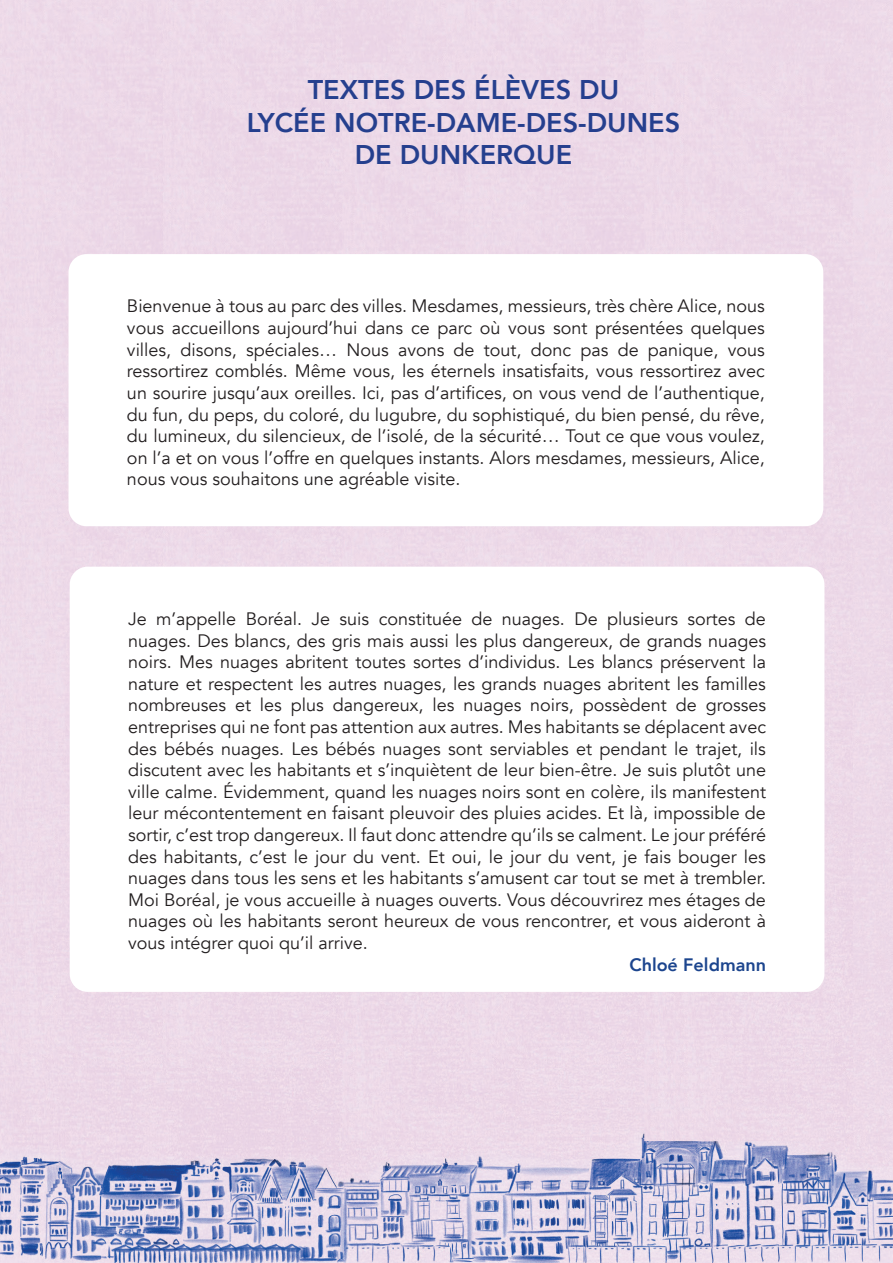
<style>
.page{position:relative;width:893px;height:1263px;background:#fff}
.page>*{position:absolute;margin:0;border:0;box-sizing:border-box;transform-origin:0 0}
.t1{font:800 27px/32.4px "Avenir";color:#253f8e;text-align:center}
.t2{font:18px/21.6px "Avenir";color:#231f20;text-align:justify}
.t3{font:800 18px "Avenir";color:#1c458e}
</style>
<div class="page">
<img style="left:0;top:0;width:893px;height:1263px">
<div style="left:69px;top:254px;width:754px;height:272px;background:#fff;border-radius:18px"></div>
<div style="left:70px;top:567px;width:754px;height:425px;background:#fff;border-radius:18px"></div>
<h1 class="t1" style="left:247px;top:74px;width:435px">TEXTES DES ÉLÈVES DU<br>LYCÉE NOTRE-DAME-DES-DUNES<br>DE DUNKERQUE</h1>
<p class="t2" style="left:127px;top:296px;width:639px">Bienvenue à tous au parc des villes. Mesdames, messieurs, très chère Alice, nous vous accueillons aujourd’hui dans ce parc où vous sont présentées quelques villes, disons, spéciales… Nous avons de tout, donc pas de panique, vous ressortirez comblés. Même vous, les éternels insatisfaits, vous ressortirez avec un sourire jusqu’aux oreilles. Ici, pas d’artifices, on vous vend de l’authentique, du fun, du peps, du coloré, du lugubre, du sophistiqué, du bien pensé, du rêve, du lumineux, du silencieux, de l’isolé, de la sécurité… Tout ce que vous voulez, on l’a et on vous l’offre en quelques instants. Alors mesdames, messieurs, Alice, nous vous souhaitons une agréable visite.</p>
<p class="t2" style="left:128px;top:608px;width:639px">Je m’appelle Boréal. Je suis constituée de nuages. De plusieurs sortes de nuages. Des blancs, des gris mais aussi les plus dangereux, de grands nuages noirs. Mes nuages abritent toutes sortes d’individus. Les blancs préservent la nature et respectent les autres nuages, les grands nuages abritent les familles nombreuses et les plus dangereux, les nuages noirs, possèdent de grosses entreprises qui ne font pas attention aux autres. Mes habitants se déplacent avec des bébés nuages. Les bébés nuages sont serviables et pendant le trajet, ils discutent avec les habitants et s’inquiètent de leur bien-être. Je suis plutôt une ville calme. Évidemment, quand les nuages noirs sont en colère, ils manifestent leur mécontentement en faisant pleuvoir des pluies acides. Et là, impossible de sortir, c’est trop dangereux. Il faut donc attendre qu’ils se calment. Le jour préféré des habitants, c’est le jour du vent. Et oui, le jour du vent, je fais bouger les nuages dans tous les sens et les habitants s’amusent car tout se met à trembler.<br>Moi Boréal, je vous accueille à nuages ouverts. Vous découvrirez mes étages de nuages où les habitants seront heureux de vous rencontrer, et vous aideront à vous intégrer quoi qu’il arrive.</p>
<p class="t3" style="left:629px;top:950px;width:138px">Chloé Feldmann</p>
</div>
